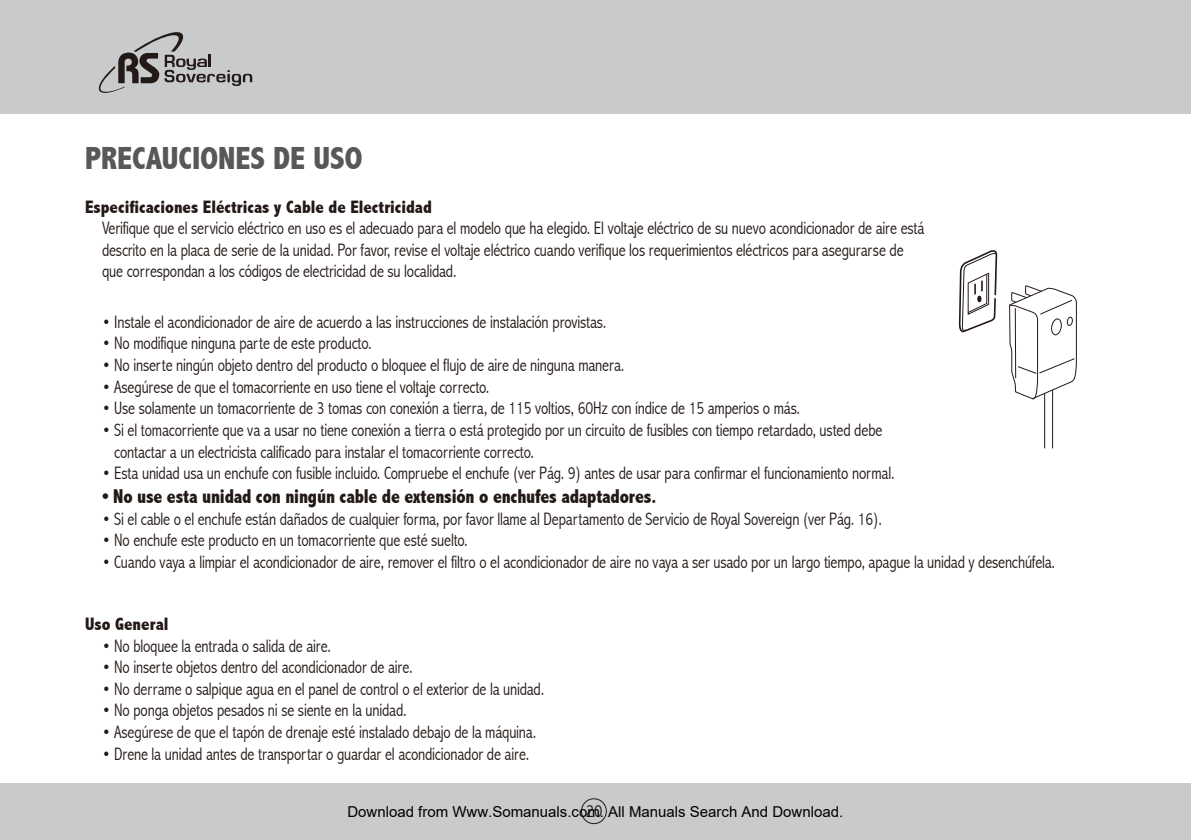
<style>
.page{position:relative;width:1191px;height:840px;background:#fff}
.page>*{position:absolute;margin:0;border:0;box-sizing:border-box;transform-origin:0 0}
.t1{font:800 condensed 32px "Abadi";color:#595857}
.t2{font:800 condensed 20px "Abadi";letter-spacing:-.01em;color:#231916;scale:.95 1}
.t3{font:300 condensed 18px/21.6px "Abadi";letter-spacing:-.01em;color:#231916;scale:.95 1}
.t4{font:800 condensed 18px "Abadi";color:#231916}
.t5{font:300 condensed 18px "Abadi";letter-spacing:-.01em;color:#231916}
.t6{font:15px "Arial";color:#000}
</style>
<div class="page">
<div style="left:0;top:0;width:1191px;height:113px;background:#c9cacb"></div>
<div style="left:0;top:782px;width:1191px;height:57px;background:#c9cacb"></div>
<div style="left:581px;top:797px;width:26px;height:26px;border:1px solid #231916;border-radius:50%"></div>
<svg style="left:98px;top:32px;width:154px;height:61px"></svg>
<svg style="left:959px;top:250px;width:39px;height:83px"></svg>
<svg style="left:1009px;top:285px;width:68px;height:162px"></svg>
<svg style="left:1067px;top:317px;width:5px;height:8px"></svg>
<div style="left:1066px;top:316px;width:7px;height:10px;border:1px solid #231916;border-radius:50%"></div>
<div style="left:932px;top:216px;width:175px;height:234px;border:2px solid #fff;border-radius:17px"></div>
<h1 class="t1" style="left:85px;top:139px;width:279px">Precauciones de Uso</h1>
<p class="t4" style="left:85px;top:196px;width:348px">Especificaciones Eléctricas y Cable de Electricidad</p>
<p class="t3" style="left:102px;top:217px;width:867px">Verifique que el servicio eléctrico en uso es el adecuado para el modelo que ha elegido. El voltaje eléctrico de su nuevo acondicionador de aire está descrito en la placa de serie de la unidad. Por favor, revise el voltaje eléctrico cuando verifique los requerimientos eléctricos para asegurarse de que correspondan a los códigos de electricidad de su localidad.</p>
<p class="t3" style="left:102px;top:311px;width:532px">• Instale el acondicionador de aire de acuerdo a las instrucciones de instalación provistas.</p>
<p class="t3" style="left:102px;top:332px;width:285px">• No modifique ninguna parte de este producto.</p>
<p class="t3" style="left:102px;top:354px;width:551px">• No inserte ningún objeto dentro del producto o bloquee el flujo de aire de ninguna manera.</p>
<p class="t3" style="left:102px;top:375px;width:409px">• Asegúrese de que el tomacorriente en uso tiene el voltaje correcto.</p>
<p class="t3" style="left:102px;top:397px;width:736px">• Use solamente un tomacorriente de 3 tomas con conexión a tierra, de 115 voltios, 60Hz con índice de 15 amperios o más.</p>
<p class="t3" style="left:114px;top:419px;width:810px;text-indent:-12px">• Si el tomacorriente que va a usar no tiene conexión a tierra o está protegido por un circuito de fusibles con tiempo retardado, usted debe contactar a un electricista calificado para instalar el tomacorriente correcto.</p>
<p class="t3" style="left:102px;top:462px;width:835px">• Esta unidad usa un enchufe con fusible incluido. Compruebe el enchufe (ver Pág. 9) antes de usar para confirmar el funcionamiento normal.</p>
<p class="t2" style="left:102px;top:484px;width:585px">• No use esta unidad con ningún cable de extensión o enchufes adaptadores.</p>
<p class="t3" style="left:102px;top:507px;width:822px">• Si el cable o el enchufe están dañados de cualquier forma, por favor llame al Departamento de Servicio de Royal Sovereign (ver Pág. 16).</p>
<p class="t3" style="left:102px;top:529px;width:386px">• No enchufe este producto en un tomacorriente que esté suelto.</p>
<p class="t3" style="left:102px;top:551px;width:1004px">• Cuando vaya a limpiar el acondicionador de aire, remover el filtro o el acondicionador de aire no vaya a ser usado por un largo tiempo, apague la unidad y desenchúfela.</p>
<p class="t4" style="left:85px;top:613px;width:85px">Uso General</p>
<p class="t3" style="left:102px;top:634px;width:242px">• No bloquee la entrada o salida de aire.</p>
<p class="t3" style="left:102px;top:656px;width:328px">• No inserte objetos dentro del acondicionador de aire.</p>
<p class="t3" style="left:102px;top:677px;width:467px">• No derrame o salpique agua en el panel de control o el exterior de la unidad.</p>
<p class="t3" style="left:102px;top:699px;width:322px">• No ponga objetos pesados ni se siente en la unidad.</p>
<p class="t3" style="left:102px;top:720px;width:458px">• Asegúrese de que el tapón de drenaje esté instalado debajo de la máquina.</p>
<p class="t3" style="left:102px;top:742px;width:451px">• Drene la unidad antes de transportar o guardar el acondicionador de aire.</p>
<p class="t5" style="left:586px;top:800px;width:18px">20</p>
<p class="t6" style="left:347px;top:802px;width:497px">Download from Www.Somanuals.com. All Manuals Search And Download.</p>
</div>
